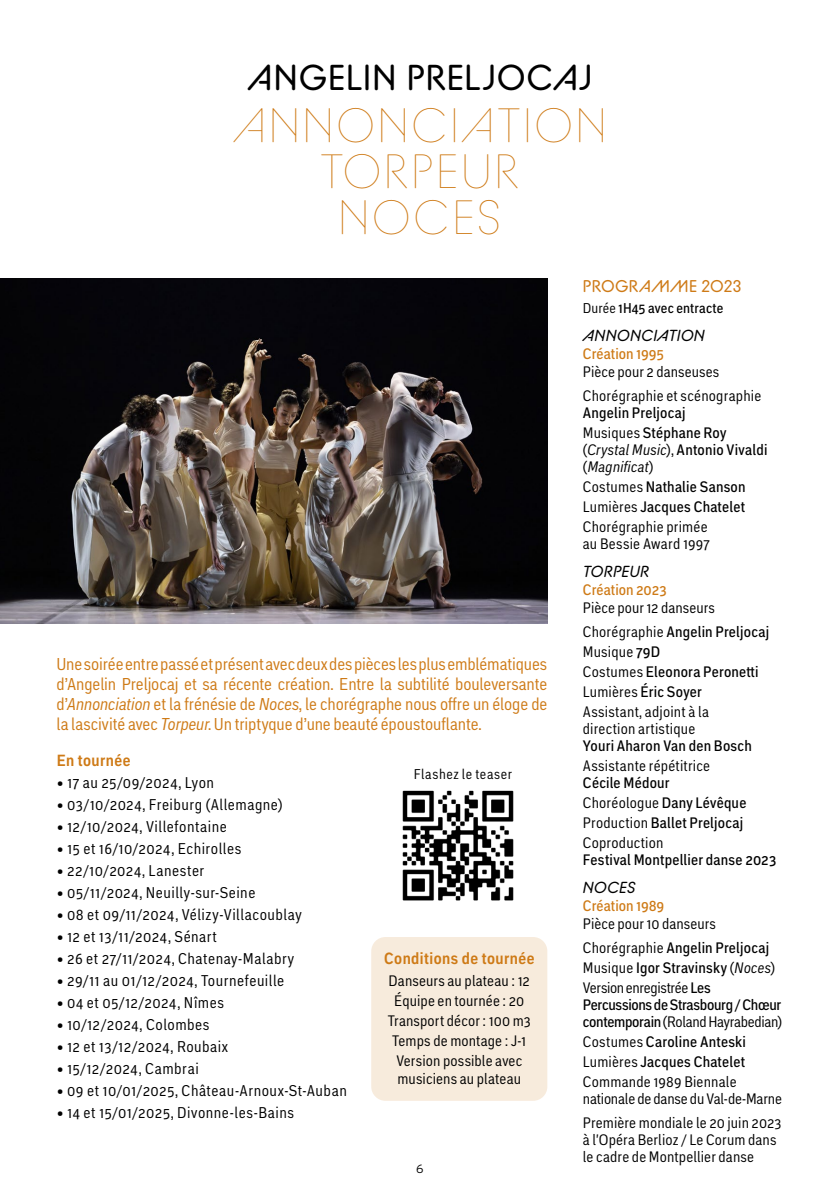
<style>
.page{position:relative;width:840px;height:1191px;background:#fff}
.page>*{position:absolute;margin:0;border:0;box-sizing:border-box;transform-origin:0 0}
.t1{font:48px/46px "BC Alphapipe TSB";letter-spacing:.06em;color:#ce7a16;text-align:center}
.t2{font:36px "BC Alphapipe RB";letter-spacing:.02em;color:#000}
.t3{font:condensed 17px/20px "Embarcadero MVB Pro";letter-spacing:-.005em;color:#ce7a16;text-align:justify}
.t4{font:17px "BC Alphapipe RB";letter-spacing:.015em;color:#ce7a16}
.t5{font:700 condensed 16px "Embarcadero MVB Pro";letter-spacing:.03em;color:#ce7a16}
.t6{font:italic 16px "BC Alphapipe RB";letter-spacing:.02em;color:#000}
.t7{font:condensed 15.4px "Embarcadero MVB Pro";letter-spacing:.03em;color:#000}
.t8{font:condensed 15px/20px "Embarcadero MVB Pro";letter-spacing:.01em;color:#000}
.t9{font:500 condensed 15px/20px "Embarcadero MVB Pro";letter-spacing:.015em;color:#000}
.t10{font:500 condensed 15px/17px "Embarcadero MVB Pro";letter-spacing:-.02em;color:#000}
.t11{font:condensed 15px/20px "Embarcadero MVB Pro";letter-spacing:-.025em;color:#000}
.t12{font:italic condensed 15px/17px "Embarcadero MVB Pro";letter-spacing:.01em;color:#000}
.t13{font:500 condensed 15px "Embarcadero MVB Pro";color:#ce7a16}
.t14{font:500 condensed 14px "Embarcadero MVB Pro";letter-spacing:.01em;color:#000}
.t15{font:condensed 14px "Embarcadero MVB Pro";letter-spacing:.04em;color:#000}
.t16{font:300 12px "Interstate";color:#000}
.s1{font-style:italic}
.s2{font-weight:400}
.s3{font-style:normal}
.s4{font-weight:500;font-style:normal}
.s5{font-weight:500}
</style>
<div class="page">
<img style="left:0;top:279px;width:547px;height:345px">
<img style="left:402px;top:790px;width:112px;height:111px">
<div style="left:371px;top:937px;width:176px;height:163px;background:#f7ebdc;border-radius:14px"></div>
<h2 class="t2" style="left:247px;top:54px;width:346px">ANGELIN PRELJOCAJ</h2>
<h1 class="t1" style="left:233px;top:100px;width:374px">ANNONCIATION<br>TORPEUR<br>NOCES</h1>
<p class="t3" style="left:56px;top:653px;width:492px">Une soirée entre passé et présent avec deux des pièces les plus emblématiques d’Angelin Preljocaj et sa récente création. Entre la subtilité bouleversante d’<span class="s1">Annonciation</span> et la frénésie de <span class="s1">Noces</span>, le chorégraphe nous offre un éloge de la lascivité avec <span class="s1">Torpeur</span>. Un triptyque d’une beauté époustouflante.</p>
<p class="t15" style="left:413px;top:764px;width:100px">Flashez le teaser</p>
<p class="t5" style="left:57px;top:748px;width:75px">En tournée</p>
<p class="t7" style="left:57px;top:771px;width:159px">• 17 au 25/09/2024, Lyon</p>
<p class="t7" style="left:57px;top:793px;width:227px">• 03/10/2024, Freiburg (Allemagne)</p>
<p class="t7" style="left:57px;top:815px;width:171px">• 12/10/2024, Villefontaine</p>
<p class="t7" style="left:57px;top:837px;width:186px">• 15 et 16/10/2024, Echirolles</p>
<p class="t7" style="left:57px;top:859px;width:149px">• 22/10/2024, Lanester</p>
<p class="t7" style="left:57px;top:881px;width:200px">• 05/11/2024, Neuilly-sur-Seine</p>
<p class="t7" style="left:57px;top:903px;width:246px">• 08 et 09/11/2024, Vélizy-Villacoublay</p>
<p class="t7" style="left:57px;top:925px;width:162px">• 12 et 13/11/2024, Sénart</p>
<p class="t7" style="left:57px;top:947px;width:239px">• 26 et 27/11/2024, Chatenay-Malabry</p>
<p class="t7" style="left:57px;top:969px;width:229px">• 29/11 au 01/12/2024, Tournefeuille</p>
<p class="t7" style="left:57px;top:991px;width:169px">• 04 et 05/12/2024, Nîmes</p>
<p class="t7" style="left:57px;top:1013px;width:154px">• 10/12/2024, Colombes</p>
<p class="t7" style="left:57px;top:1035px;width:173px">• 12 et 13/12/2024, Roubaix</p>
<p class="t7" style="left:57px;top:1057px;width:143px">• 15/12/2024, Cambrai</p>
<p class="t7" style="left:57px;top:1079px;width:291px">• 09 et 10/01/2025, Château-Arnoux-St-Auban</p>
<p class="t7" style="left:57px;top:1101px;width:239px">• 14 et 15/01/2025, Divonne-les-Bains</p>
<p class="t5" style="left:384px;top:947px;width:152px">Conditions de tournée</p>
<p class="t8" style="left:387px;top:970px;width:144px;text-align:center">Danseurs au plateau : 12<br>Équipe en tournée : 20<br>Transport décor : 100 m3<br>Temps de montage : J-1<br>Version possible avec</p>
<p class="t8" style="left:397px;top:1068px;width:125px">musiciens au plateau</p>
<p class="t16" style="left:416px;top:1161px;width:9px">6</p>
<p class="t4" style="left:582px;top:275px;width:160px">PROGRAMME 2023</p>
<p class="t14" style="left:582px;top:298px;width:142px"><span class="s2">Durée</span> 1H45 avec entracte</p>
<p class="t6" style="left:582px;top:325px;width:123px">ANNONCIATION</p>
<p class="t13" style="left:582px;top:343px;width:83px">Création 1995</p>
<p class="t8" style="left:582px;top:359px;width:180px;line-height:24px">Pièce pour 2 danseuses<br>Chorégraphie et scénographie</p>
<p class="t9" style="left:582px;top:402px;width:145px">Angelin Preljocaj<br><span class="s2">Musiques</span> Stéphane Roy</p>
<p class="t12" style="left:582px;top:440px;width:186px"><span class="s3">(</span>Crystal Music<span class="s3">),</span> <span class="s4">Antonio Vivaldi </span><span class="s3">(</span>Magnificat<span class="s3">)</span></p>
<p class="t8" style="left:582px;top:476px;width:164px;text-align:justify">Costumes <span class="s5">Nathalie Sanson </span>Lumières <span class="s5">Jacques Chatelet </span>Chorégraphie primée</p>
<p class="t8" style="left:582px;top:533px;width:128px">au Bessie Award 1997</p>
<p class="t6" style="left:582px;top:561px;width:68px">TORPEUR</p>
<p class="t13" style="left:582px;top:579px;width:85px">Création 2023</p>
<p class="t8" style="left:582px;top:595px;width:188px;line-height:24px">Pièce pour 12 danseurs<br>Chorégraphie <span class="s5">Angelin Preljocaj</span></p>
<p class="t8" style="left:582px;top:641px;width:177px">Musique <span class="s5">79D<br></span>Costumes <span class="s5">Eleonora Peronetti<br></span>Lumières <span class="s5">Éric Soyer<br></span>Assistant, adjoint à la</p>
<p class="t8" style="left:582px;top:718px;width:114px">direction artistique</p>
<p class="t9" style="left:582px;top:735px;width:170px">Youri Aharon Van den Bosch</p>
<p class="t8" style="left:582px;top:755px;width:129px">Assistante répétitrice</p>
<p class="t9" style="left:582px;top:772px;width:165px">Cécile Médour<br><span class="s2">Choréologue</span> Dany Lévêque<br><span class="s2">Production</span> Ballet Preljocaj<br><span class="s2">Coproduction</span></p>
<p class="t9" style="left:582px;top:849px;width:195px">Festival Montpellier danse 2023</p>
<p class="t6" style="left:582px;top:877px;width:54px">NOCES</p>
<p class="t13" style="left:582px;top:895px;width:83px">Création 1989</p>
<p class="t8" style="left:582px;top:911px;width:188px;line-height:24px">Pièce pour 10 danseurs<br>Chorégraphie <span class="s5">Angelin Preljocaj</span></p>
<p class="t11" style="left:582px;top:957px;width:194px">Musique <span class="s5">Igor Stravinsky</span> (<span class="s1">Noces</span>)<br>Version enregistrée <span class="s5">Les</span></p>
<p class="t10" style="left:582px;top:996px;width:201px">Percussions de Strasbourg / Chœur contemporain <span class="s2">(Roland Hayrabedian)</span></p>
<p class="t8" style="left:582px;top:1031px;width:164px;text-align:justify">Costumes <span class="s5">Caroline Anteski </span>Lumières <span class="s5">Jacques Chatelet </span>Commande 1989 Biennale</p>
<p class="t8" style="left:582px;top:1086px;width:200px;line-height:24px">nationale de danse du Val-de-Marne<br>Première mondiale le 20 juin 2023</p>
<p class="t8" style="left:582px;top:1130px;width:195px;line-height:17px">à l'Opéra Berlioz / Le Corum dans le cadre de Montpellier danse</p>
</div>
